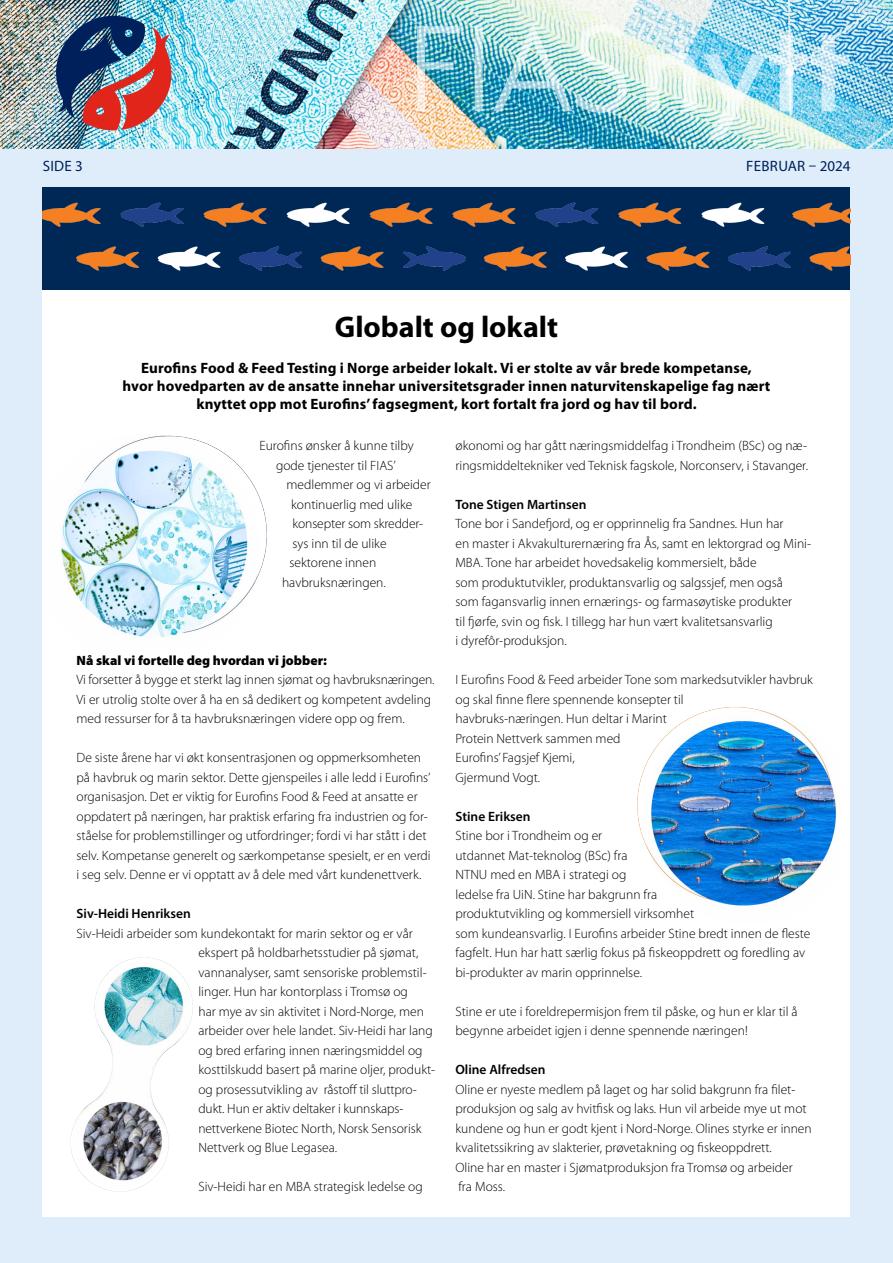
<style>
.page{position:relative;width:893px;height:1263px;background:#dfedfa}
.page>*{position:absolute;margin:0;border:0;box-sizing:border-box;transform-origin:0 0}
.t1{font:700 30px "Myriad Pro";color:#000}
.t2{font:700 15px/18px "Myriad Pro";letter-spacing:.01em;color:#000;text-align:center}
.t3{font:15px "Myriad Pro";letter-spacing:.02em;color:#00205c}
.t4{font:300 13.5px/19.5px "Myriad Pro";color:#000}
.t5{font:600 13.5px "Myriad Pro";color:#000}
.t6{font:900 13.5px "Myriad Pro";color:#000}
</style>
<div class="page">
<img style="left:0;top:0;width:893px;height:149px">
<img style="left:417px;top:24px;width:432px;height:116px">
<img style="left:50px;top:11px;width:124px;height:120px">
<div style="left:43px;top:187px;width:807px;height:1029px;background:#fff"></div>
<img style="left:43px;top:187px;width:807px;height:103px">
<img style="left:70px;top:957px;width:123px;height:235px">
<img style="left:637px;top:707px;width:200px;height:201px">
<img style="left:60px;top:435px;width:207px;height:203px">
<p class="t3" style="left:43px;top:156px;width:42px">SIDE 3</p>
<p class="t3" style="left:746px;top:156px;width:106px">FEBRUAR – 2024</p>
<h1 class="t1" style="left:335px;top:307px;width:225px">Globalt og lokalt</h1>
<p class="t2" style="left:123px;top:359px;width:649px">Eurofins Food &amp; Feed Testing i Norge arbeider lokalt. Vi er stolte av vår brede kompetanse,<br>hvor hovedparten av de ansatte innehar universitetsgrader innen naturvitenskapelige fag nært knyttet opp mot Eurofins’ fagsegment, kort fortalt fra jord og hav til bord.</p>
<p class="t4" style="left:260px;top:436px;width:156px;text-align:center">Eurofins ønsker å kunne tilby gode tjenester til FIAS’</p>
<p class="t4" style="left:287px;top:475px;width:146px">medlemmer og vi arbeider</p>
<p class="t4" style="left:291px;top:494px;width:123px">kontinuerlig med ulike</p>
<p class="t4" style="left:293px;top:514px;width:132px">konsepter som skredder-</p>
<p class="t4" style="left:293px;top:533px;width:96px">sys inn til de ulike</p>
<p class="t4" style="left:290px;top:553px;width:88px">sektorene innen</p>
<p class="t4" style="left:282px;top:572px;width:105px">havbruksnæringen.</p>
<p class="t6" style="left:77px;top:651px;width:252px">Nå skal vi fortelle deg hvordan vi jobber:</p>
<p class="t4" style="left:77px;top:670px;width:360px">Vi forsetter å bygge et sterkt lag innen sjømat og havbruksnæringen.<br>Vi er utrolig stolte over å ha en så dedikert og kompetent avdeling med ressurser for å ta havbruksnæringen videre opp og frem.</p>
<p class="t4" style="left:77px;top:748px;width:356px">De siste årene har vi økt konsentrasjonen og oppmerksomheten på havbruk og marin sektor. Dette gjenspeiles i alle ledd i Eurofins’ organisasjon. Det er viktig for Eurofins Food &amp; Feed at ansatte er oppdatert på næringen, har praktisk erfaring fra industrien og for&shy;ståelse for problemstillinger og utfordringer; fordi vi har stått i det selv. Kompetanse generelt og særkompetanse spesielt, er en verdi i seg selv. Denne er vi opptatt av å dele med vårt kundenettverk.</p>
<p class="t5" style="left:77px;top:905px;width:116px">Siv-Heidi Henriksen</p>
<p class="t4" style="left:198px;top:923px;width:238px;text-indent:-122px">Siv-Heidi arbeider som kundekontakt for marin sektor og er vår ekspert på holdbarhetsstudier på sjømat, vannanalyser, samt sensoriske problemstil&shy;linger. Hun har kontorplass i Tromsø og<br>har mye av sin aktivitet i Nord-Norge, men arbeider over hele landet. Siv-Heidi har lang og bred erfaring innen næringsmiddel og kosttilskudd basert på marine oljer, produkt&shy;og prosessutvikling av råstoff til sluttpro&shy;dukt. Hun er aktiv deltaker i kunnskaps&shy;nettverkene Biotec North, Norsk Sensorisk Nettverk og Blue Legasea.</p>
<p class="t4" style="left:198px;top:1177px;width:226px">Siv-Heidi har en MBA strategisk ledelse og</p>
<p class="t4" style="left:455px;top:436px;width:354px">økonomi og har gått næringsmiddelfag i Trondheim (BSc) og næ&shy;ringsmiddeltekniker ved Teknisk fagskole, Norconserv, i Stavanger.</p>
<p class="t5" style="left:455px;top:495px;width:132px">Tone Stigen Martinsen</p>
<p class="t4" style="left:455px;top:514px;width:357px">Tone bor i Sandefjord, og er opprinnelig fra Sandnes. Hun har<br>en master i Akvakulturernæring fra Ås, samt en lektorgrad og Mini-MBA. Tone har arbeidet hovedsakelig kommersielt, både<br>som produktutvikler, produktansvarlig og salgssjef, men også<br>som fagansvarlig innen ernærings- og farmasøytiske produkter<br>til fjørfe, svin og fisk. I tillegg har hun vært kvalitetsansvarlig<br>i dyrefôr-produksjon.</p>
<p class="t4" style="left:455px;top:670px;width:359px">I Eurofins Food &amp; Feed arbeider Tone som markedsutvikler havbruk og skal finne flere spennende konsepter til<br>havbruks-næringen. Hun deltar i Marint<br>Protein Nettverk sammen med<br>Eurofins’ Fagsjef Kjemi,<br>Gjermund Vogt.</p>
<p class="t5" style="left:455px;top:807px;width:77px">Stine Eriksen</p>
<p class="t4" style="left:455px;top:826px;width:356px">Stine bor i Trondheim og er<br>utdannet Mat-teknolog (BSc) fra<br>NTNU med en MBA i strategi og<br>ledelse fra UiN. Stine har bakgrunn fra<br>produktutvikling og kommersiell virksomhet<br>som kundeansvarlig. I Eurofins arbeider Stine bredt innen de fleste fagfelt. Hun har hatt særlig fokus på fiskeoppdrett og foredling av bi-produkter av marin opprinnelse.</p>
<p class="t4" style="left:455px;top:1001px;width:344px">Stine er ute i foreldrepermisjon frem til påske, og hun er klar til å begynne arbeidet igjen i denne spennende næringen!</p>
<p class="t5" style="left:455px;top:1061px;width:92px">Oline Alfredsen</p>
<p class="t4" style="left:455px;top:1079px;width:358px">Oline er nyeste medlem på laget og har solid bakgrunn fra filet&shy;produksjon og salg av hvitfisk og laks. Hun vil arbeide mye ut mot kundene og hun er godt kjent i Nord-Norge. Olines styrke er innen kvalitetssikring av slakterier, prøvetakning og fiskeoppdrett.<br>Oline har en master i Sjømatproduksjon fra Tromsø og arbeider<br>fra Moss.</p>
</div>
